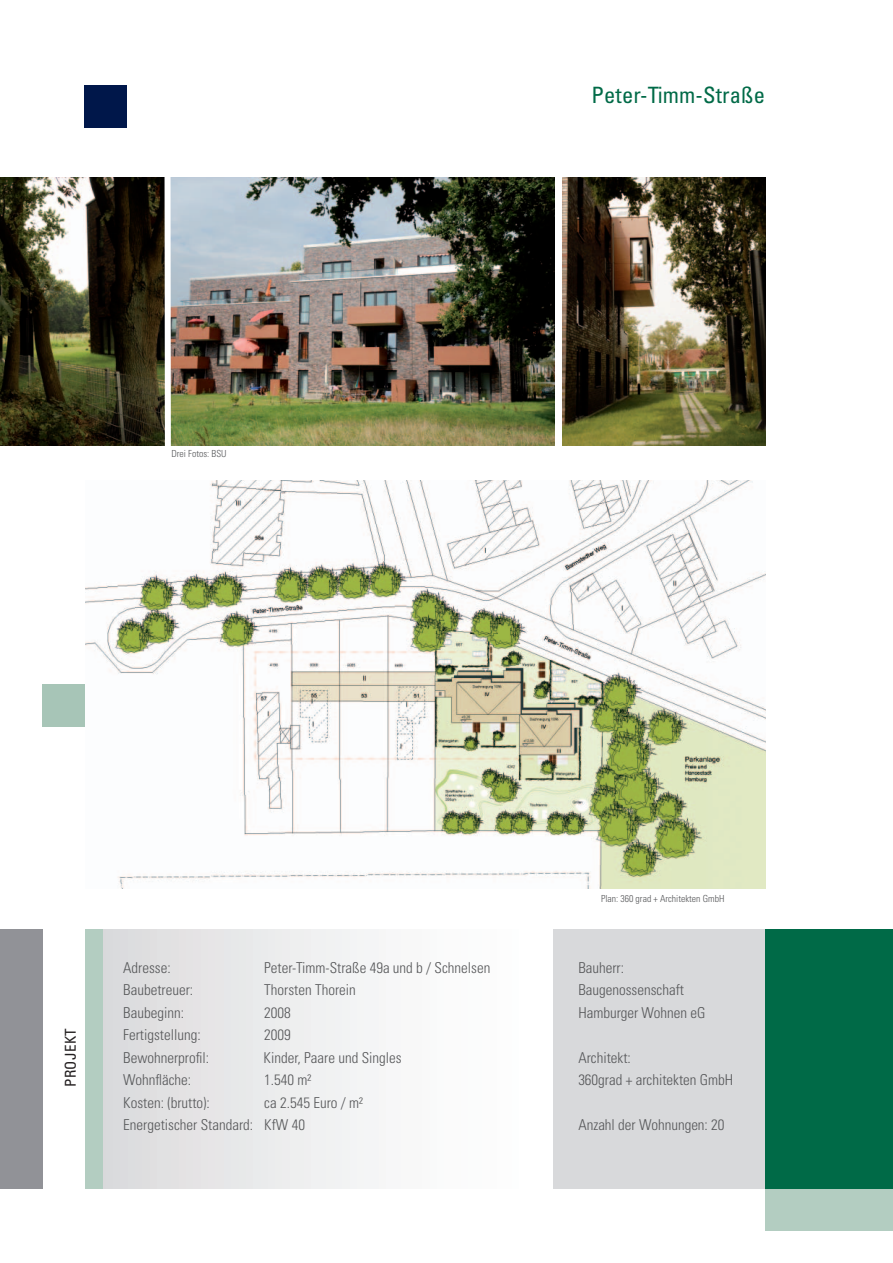
<style>
.page{position:relative;width:893px;height:1263px;background:#fff}
.page>*{position:absolute;margin:0;border:0;box-sizing:border-box;transform-origin:0 0}
.t1{font:condensed 22.5px "Univers";letter-spacing:.005em;color:#006a47}
.t2{font:300 condensed 15px/22.5px "Univers";color:#57585a}
.t3{font:condensed 15px "Univers";letter-spacing:.025em;color:#231f20}
.t4{font:300 condensed 9.75px "Univers";color:#57585a}
</style>
<div class="page">
<div style="left:100px;top:929px;width:464px;height:260px;background:linear-gradient(to right,#dbdcdd,#fff)"></div>
<div style="left:553px;top:929px;width:212px;height:260px;background:#d8d9db"></div>
<div style="left:42px;top:685px;width:43px;height:42px;background:#a7c5b7"></div>
<div style="left:765px;top:1189px;width:128px;height:42px;background:#b3cdc1"></div>
<div style="left:85px;top:929px;width:17px;height:260px;background:#b3cdc1"></div>
<div style="left:765px;top:929px;width:128px;height:260px;background:#006a47"></div>
<div style="left:85px;top:85px;width:42px;height:43px;background:#00174a"></div>
<img style="left:85px;top:480px;width:680px;height:409px">
<img style="left:0;top:177px;width:765px;height:268px">
<div style="left:165px;top:172px;width:6px;height:276px;background:#fff"></div>
<div style="left:555px;top:173px;width:6px;height:276px;background:#fff"></div>
<div style="left:0;top:929px;width:42px;height:260px;background:#919297"></div>
<p class="t4" style="left:171px;top:450px;width:57px">Drei Fotos: BSU</p>
<h1 class="t1" style="left:592px;top:87px;width:175px">Peter-Timm-Straße</h1>
<p class="t3" style="left:65px;top:1087px;width:60px;rotate:-90deg">PROJEKT</p>
<p class="t2" style="left:123px;top:958px;width:49px">Adresse:</p>
<p class="t2" style="left:264px;top:958px;width:228px">Peter-Timm-Straße 49a und b / Schnelsen</p>
<p class="t2" style="left:123px;top:980px;width:71px">Baubetreuer:</p>
<p class="t2" style="left:264px;top:980px;width:93px">Thorsten Thorein</p>
<p class="t2" style="left:123px;top:1003px;width:62px">Baubeginn:</p>
<p class="t2" style="left:264px;top:1003px;width:28px">2008</p>
<p class="t2" style="left:123px;top:1025px;width:79px">Fertigstellung:</p>
<p class="t2" style="left:264px;top:1025px;width:28px">2009</p>
<p class="t2" style="left:123px;top:1048px;width:87px">Bewohnerprofil:</p>
<p class="t2" style="left:264px;top:1048px;width:140px">Kinder, Paare und Singles</p>
<p class="t2" style="left:123px;top:1070px;width:70px">Wohnfläche:</p>
<p class="t2" style="left:264px;top:1070px;width:49px">1.540 m²</p>
<p class="t2" style="left:123px;top:1093px;width:88px">Kosten: (brutto):</p>
<p class="t2" style="left:123px;top:1093px;width:241px;text-indent:141px">ca 2.545 Euro / m²<br>Energetischer Standard: KfW 40</p>
<p class="t4" style="left:601px;top:895px;width:125px">Plan: 360 grad + Architekten GmbH</p>
<p class="t2" style="left:578px;top:958px;width:129px">Bauherr:<br>Baugenossenschaft<br>Hamburger Wohnen eG</p>
<p class="t2" style="left:578px;top:1048px;width:156px">Architekt:<br>360grad + architekten GmbH</p>
<p class="t2" style="left:578px;top:1115px;width:148px">Anzahl der Wohnungen: 20</p>
</div>
